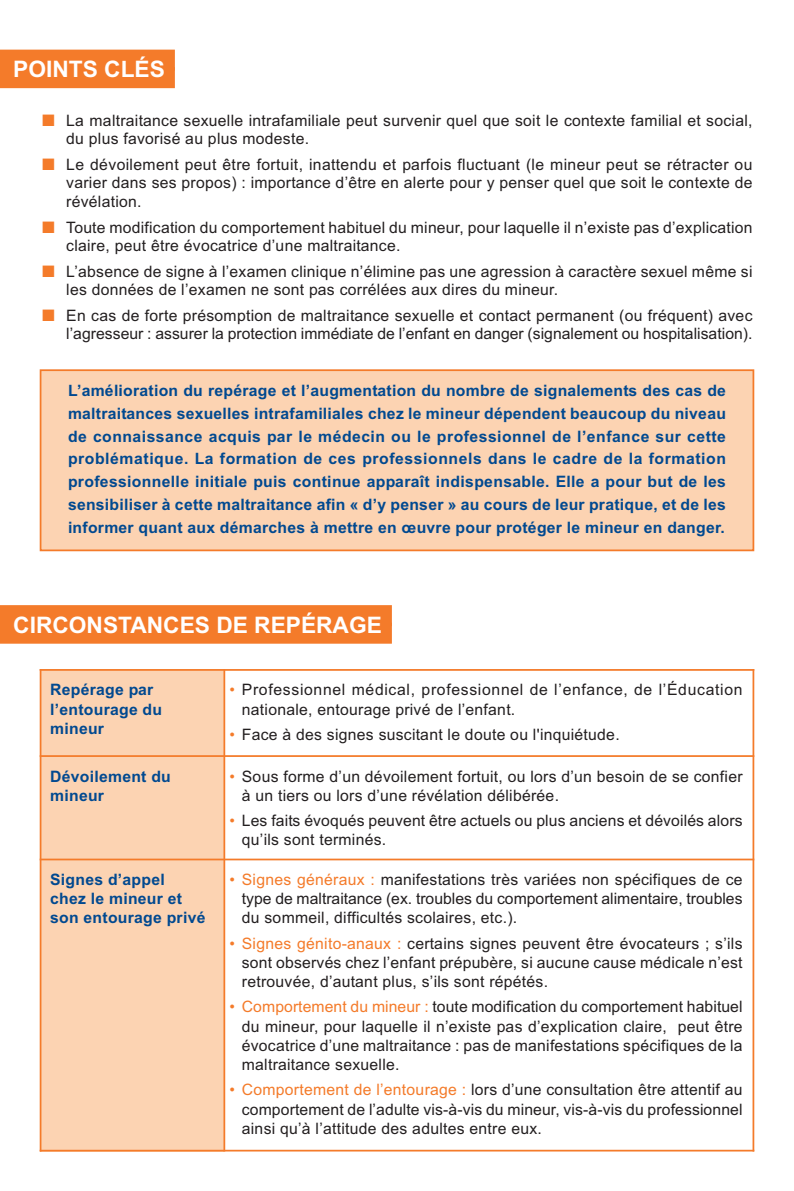
<style>
.page{position:relative;width:794px;height:1191px;background:#fff}
.page>*{position:absolute;margin:0;border:0;box-sizing:border-box;transform-origin:0 0}
.t1{font:700 22.75px "Arial";color:#fff}
.t2{font:15.75px/19.2px "Arial";letter-spacing:.015em;color:#231f20}
.t3{font:700 15.75px/22.8px "Arial";letter-spacing:.015em;color:#014990}
.t4{font:15.75px/19.2px "Arial";letter-spacing:.045em;color:#231f20}
.s1{color:#f47b2a}
</style>
<div class="page">
<div style="left:0;top:50px;width:175px;height:21px;background:#f47b2a"></div>
<div style="left:0;top:67px;width:175px;height:21px;background:#f47b2a"></div>
<div style="left:0;top:605px;width:392px;height:21px;background:#f47b2a"></div>
<div style="left:0;top:622px;width:392px;height:21px;background:#f47b2a"></div>
<div style="left:40px;top:669px;width:184px;height:87px;background:#fcd3b2"></div>
<div style="left:40px;top:756px;width:184px;height:103px;background:#fcd3b2"></div>
<div style="left:40px;top:859px;width:184px;height:292px;background:#fcd3b2"></div>
<hr style="left:40px;top:669px;width:1px;height:482px;background:#f47b2a">
<hr style="left:223px;top:669px;width:2px;height:482px;background:#f47b2a">
<hr style="left:752px;top:669px;width:2px;height:482px;background:#f47b2a">
<hr style="left:40px;top:669px;width:714px;height:2px;background:#f47b2a">
<hr style="left:40px;top:755px;width:714px;height:2px;background:#f47b2a">
<hr style="left:40px;top:858px;width:714px;height:2px;background:#f47b2a">
<hr style="left:40px;top:1149px;width:714px;height:2px;background:#f47b2a">
<div style="left:41px;top:371px;width:711px;height:178px;background:#fcd3b2"></div>
<div style="left:40px;top:369px;width:714px;height:182px;border:2px solid #f47b2a"></div>
<h1 class="t1" style="left:13px;top:56px;width:153px">POINTS CLÉS</h1>
<p class="t2" style="left:66px;top:111px;width:688px;line-height:18.4px">La maltraitance sexuelle intrafamiliale peut survenir quel que soit le contexte familial et social, du plus favorisé au plus modeste.</p>
<p class="t2" style="left:66px;top:155px;width:688px;line-height:18.4px;text-align:justify">Le dévoilement peut être fortuit, inattendu et parfois fluctuant (le mineur peut se rétracter ou varier dans ses propos) : importance d’être en alerte pour y penser quel que soit le contexte de révélation.</p>
<p class="t2" style="left:66px;top:218px;width:688px;line-height:18.4px">Toute modification du comportement habituel du mineur, pour laquelle il n’existe pas d’explication claire, peut être évocatrice d’une maltraitance.</p>
<p class="t2" style="left:66px;top:262px;width:688px;line-height:18.4px">L’absence de signe à l’examen clinique n’élimine pas une agression à caractère sexuel même si les données de l’examen ne sont pas corrélées aux dires du mineur.</p>
<p class="t2" style="left:66px;top:306px;width:688px;line-height:18.4px">En cas de forte présomption de maltraitance sexuelle et contact permanent (ou fréquent) avec l’agresseur : assurer la protection immédiate de l’enfant en danger (signalement ou hospitalisation).</p>
<p class="t3" style="left:68px;top:379px;width:659px;text-align:justify">L’amélioration du repérage et l’augmentation du nombre de signalements des cas de maltraitances sexuelles intrafamiliales chez le mineur dépendent beaucoup du niveau de connaissance acquis par le médecin ou le professionnel de l’enfance sur cette problématique. La formation de ces professionnels dans le cadre de la formation professionnelle initiale puis continue apparaît indispensable. Elle a pour but de les sensibiliser à cette maltraitance afin « d’y penser » au cours de leur pratique, et de les informer quant aux démarches à mettre en œuvre pour protéger le mineur en danger.</p>
<h1 class="t1" style="left:13px;top:611px;width:370px">CIRCONSTANCES DE REPÉRAGE</h1>
<p class="t3" style="left:50px;top:680px;width:113px;line-height:19.2px">Repérage par l’entourage du mineur</p>
<p class="t4" style="left:242px;top:680px;width:502px;text-indent:-12px"><span class="s1">•</span> Professionnel médical, professionnel de l’enfance, de l’Éducation nationale, entourage privé de l’enfant.</p>
<p class="t2" style="left:230px;top:725px;width:391px"><span class="s1">•</span> Face à des signes suscitant le doute ou l'inquiétude.</p>
<p class="t3" style="left:50px;top:766px;width:122px;line-height:19.2px">Dévoilement du mineur</p>
<p class="t2" style="left:242px;top:766px;width:502px;text-indent:-12px"><span class="s1">•</span> Sous forme d’un dévoilement fortuit, ou lors d’un besoin de se confier à un tiers ou lors d’une révélation délibérée.</p>
<p class="t2" style="left:242px;top:811px;width:502px;text-indent:-12px"><span class="s1">•</span> Les faits évoqués peuvent être actuels ou plus anciens et dévoilés alors qu’ils sont terminés.</p>
<p class="t3" style="left:50px;top:870px;width:157px;line-height:19.2px">Signes d’appel<br>chez le mineur et son entourage privé</p>
<p class="t2" style="left:242px;top:870px;width:502px;text-align:justify;text-indent:-12px"><span class="s1">• Signes généraux :</span> manifestations très variées non spécifiques de ce type de maltraitance (ex. troubles du comportement alimentaire, troubles du sommeil, difficultés scolaires, etc.).</p>
<p class="t2" style="left:242px;top:933px;width:502px;text-align:justify;text-indent:-12px"><span class="s1">• Signes génito-anaux :</span> certains signes peuvent être évocateurs ; s’ils sont observés chez l’enfant prépubère, si aucune cause médicale n’est retrouvée, d’autant plus, s’ils sont répétés.</p>
<p class="t2" style="left:242px;top:997px;width:502px;text-align:justify;text-indent:-12px"><span class="s1">• Comportement du mineur :</span> toute modification du comportement habituel du mineur, pour laquelle il n’existe pas d’explication claire, peut être évocatrice d’une maltraitance : pas de manifestations spécifiques de la maltraitance sexuelle.</p>
<p class="t2" style="left:242px;top:1080px;width:502px;text-align:justify;text-indent:-12px"><span class="s1">• Comportement de l’entourage :</span> lors d’une consultation être attentif au comportement de l’adulte vis-à-vis du mineur, vis-à-vis du professionnel ainsi qu’à l’attitude des adultes entre eux.</p>
</div>
